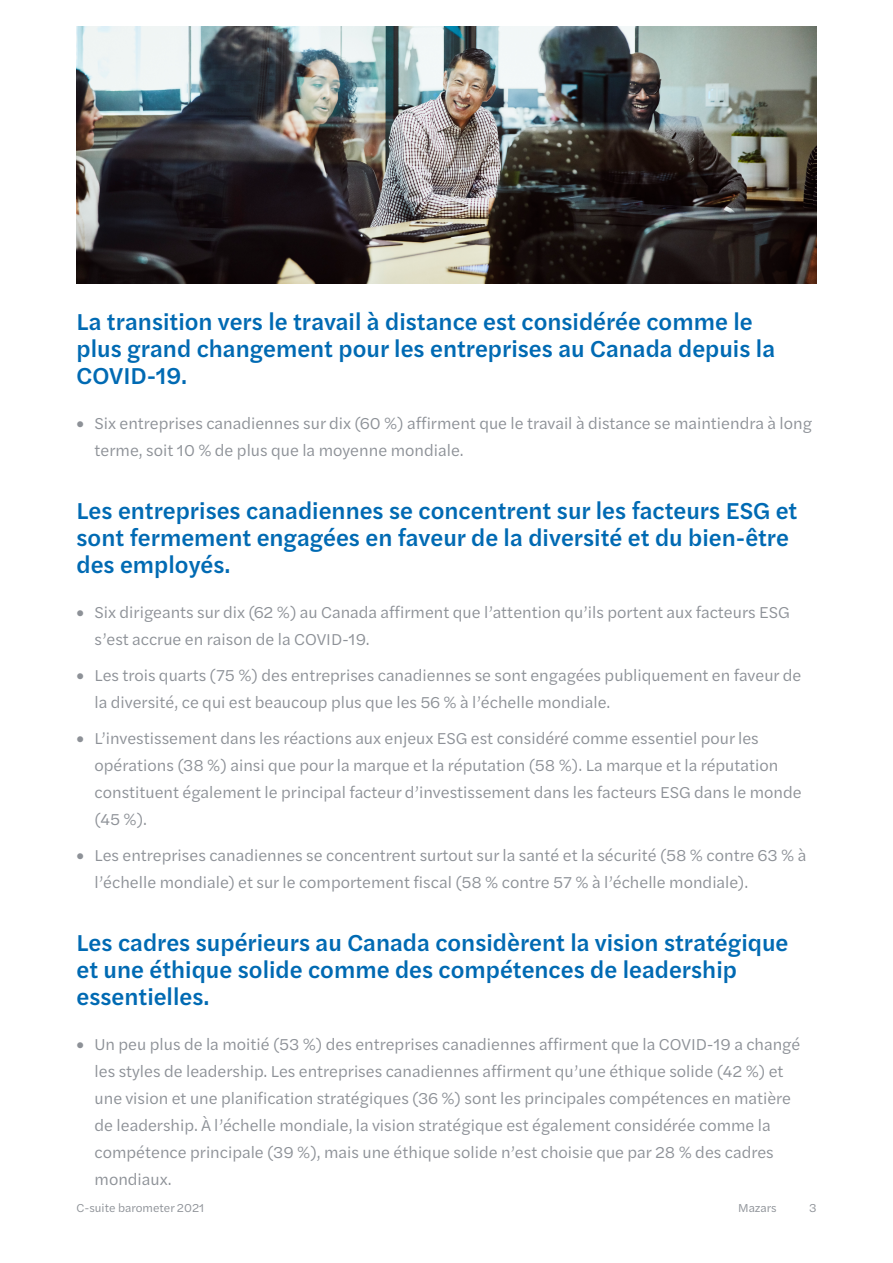
<style>
.page{position:relative;width:893px;height:1263px;background:#fff}
.page>*{position:absolute;margin:0;border:0;box-sizing:border-box;transform-origin:0 0}
.t1{font:500 24px/27px "Halyard Text";color:#006ab3}
.t2{font:16.5px/27px "Halyard Text";color:#8d9197}
.t3{font:12px "Halyard Text";color:#8d9197}
</style>
<div class="page">
<img style="left:77px;top:27px;width:739px;height:257px">
<h1 class="t1" style="left:77px;top:307px;width:700px">La transition vers le travail à distance est considérée comme le plus grand changement pour les entreprises au Canada depuis la<br>COVID-19.</h1>
<p class="t2" style="left:95px;top:409px;width:719px;text-indent:-18px">• Six entreprises canadiennes sur dix (60 %) affirment que le travail à distance se maintiendra à long terme, soit 10 % de plus que la moyenne mondiale.</p>
<h1 class="t1" style="left:77px;top:496px;width:722px">Les entreprises canadiennes se concentrent sur les facteurs ESG et sont fermement engagées en faveur de la diversité et du bien-être des employés.</h1>
<p class="t2" style="left:95px;top:598px;width:697px;text-indent:-18px">• Six dirigeants sur dix (62 %) au Canada affirment que l’attention qu’ils portent aux facteurs ESG s’est accrue en raison de la COVID-19.</p>
<p class="t2" style="left:95px;top:661px;width:708px;text-indent:-18px">• Les trois quarts (75 %) des entreprises canadiennes se sont engagées publiquement en faveur de la diversité, ce qui est beaucoup plus que les 56 % à l’échelle mondiale.</p>
<p class="t2" style="left:95px;top:724px;width:709px;text-indent:-18px">• L’investissement dans les réactions aux enjeux ESG est considéré comme essentiel pour les opérations (38 %) ainsi que pour la marque et la réputation (58 %). La marque et la réputation constituent également le principal facteur d’investissement dans les facteurs ESG dans le monde (45 %).</p>
<p class="t2" style="left:95px;top:841px;width:713px;text-indent:-18px">• Les entreprises canadiennes se concentrent surtout sur la santé et la sécurité (58 % contre 63 % à l’échelle mondiale) et sur le comportement fiscal (58 % contre 57 % à l’échelle mondiale).</p>
<h1 class="t1" style="left:77px;top:928px;width:713px">Les cadres supérieurs au Canada considèrent la vision stratégique et une éthique solide comme des compétences de leadership essentielles.</h1>
<p class="t2" style="left:95px;top:1030px;width:707px;text-indent:-18px">• Un peu plus de la moitié (53 %) des entreprises canadiennes affirment que la COVID-19 a changé les styles de leadership. Les entreprises canadiennes affirment qu’une éthique solide (42 %) et une vision et une planification stratégiques (36 %) sont les principales compétences en matière de leadership. À l’échelle mondiale, la vision stratégique est également considérée comme la compétence principale (39 %), mais une éthique solide n’est choisie que par 28 % des cadres mondiaux.</p>
<p class="t3" style="left:77px;top:1199px;width:129px">C-suite barometer 2021</p>
<p class="t3" style="left:738px;top:1199px;width:40px">Mazars</p>
<p class="t3" style="left:809px;top:1199px;width:9px">3</p>
</div>
